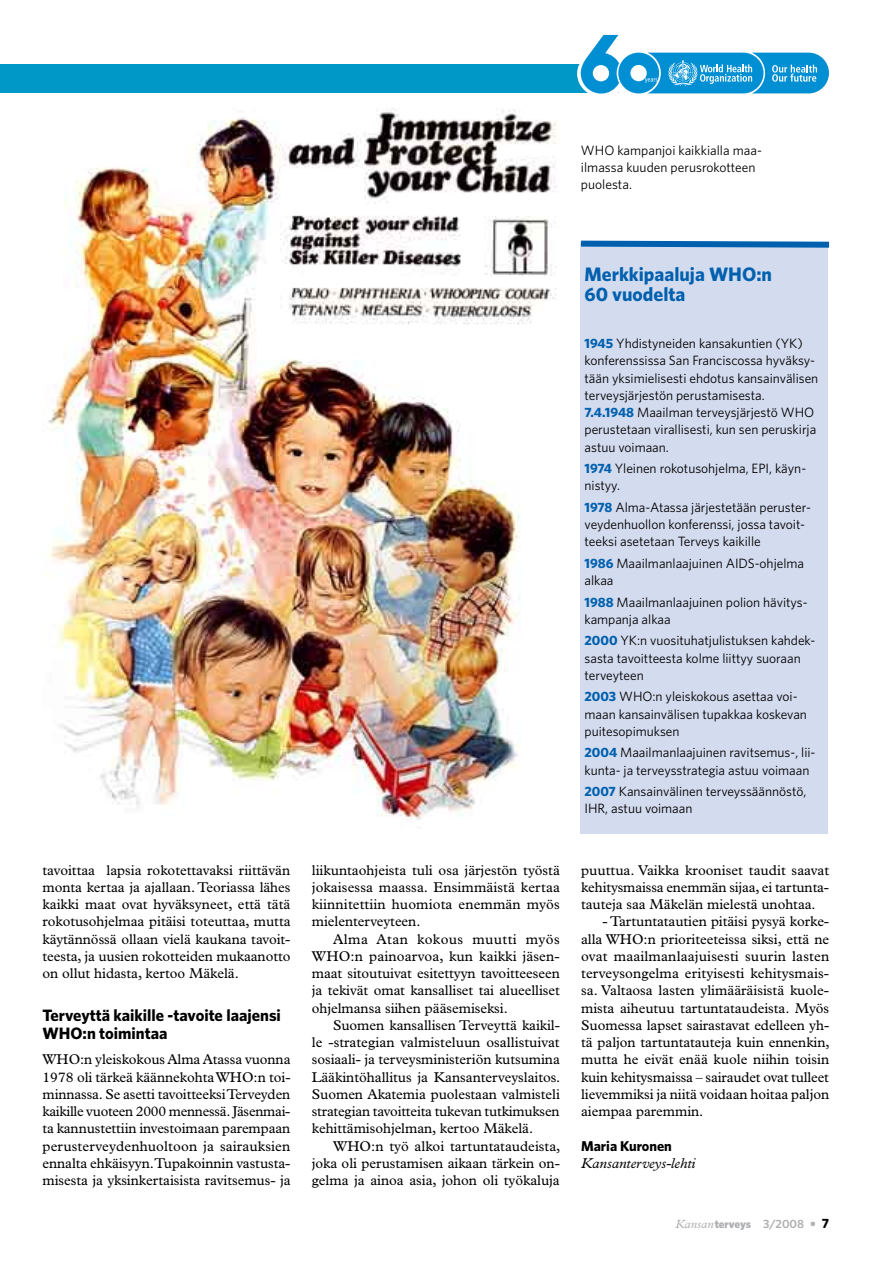
<style>
.page{position:relative;width:893px;height:1263px;background:#fff}
.page>*{position:absolute;margin:0;border:0;box-sizing:border-box;transform-origin:0 0}
.t1{font:700 19.5px/19.5px "Whitney";color:#0060ae}
.t2{font:700 16.5px/17.2px "Whitney";color:#000}
.t3{font:14.25px/17.2px "Plantin";letter-spacing:-.005em;color:#000;text-align:justify}
.t4{font:italic 14.25px "Plantin";letter-spacing:-.005em;color:#000}
.t5{font:700 14.25px "Whitney";letter-spacing:-.005em;color:#000}
.t6{font:13.5px/17.2px "Whitney";letter-spacing:-.005em;color:#000}
.t7{font:900 11.25px "Whitney";letter-spacing:-.01em;color:#aeafb2}
.s1{font-weight:700;color:#0060ae}
.s2{font-family:"Plantin";font-weight:400;font-style:italic;font-size:12px}
.s3{font-weight:600;font-size:12px}
.s4{font-weight:700;font-size:12px}
.s5{font-weight:700;font-size:13.5px;color:#000}
</style>
<div class="page">
<div style="left:0;top:64px;width:618px;height:29px;background:#0099c7"></div>
<div style="left:577px;top:50px;width:52px;height:47px;background:#fff;border-radius:50%"></div>
<svg style="left:581px;top:35px;width:248px;height:59px"></svg>
<div style="left:580px;top:242px;width:248px;height:592px;background:#d3dbef"></div>
<img style="left:42px;top:108px;width:515px;height:712px">
<svg style="left:581px;top:240px;width:249px;height:8px;background:#3b84c0"></svg>
<p class="t6" style="left:581px;top:141px;width:182px">WHO kampanjoi kaikkialla maa&shy;ilmassa kuuden perusrokotteen puolesta.</p>
<p class="t3" style="left:42px;top:861px;width:250px">tavoittaa lapsia rokotettavaksi riittävän monta kertaa ja ajallaan. Teoriassa lähes kaikki maat ovat hyväksyneet, että tätä rokotusohjelmaa pitäisi toteuttaa, mutta käytännössä ollaan vielä kaukana tavoit&shy;teesta, ja uusien rokotteiden mukaanotto on ollut hidasta, kertoo Mäkelä.</p>
<p class="t2" style="left:42px;top:1006px;width:240px">Terveyttä kaikille -tavoite laajensi<br>WHO:n toimintaa</p>
<p class="t3" style="left:42px;top:1051px;width:250px">WHO:n yleiskokous Alma Atassa vuonna 1978 oli tärkeä käännekohta WHO:n toi&shy;minnassa. Se asetti tavoitteeksi Terveyden kaikille vuoteen 2000 mennessä. Jäsenmai&shy;ta kannustettiin investoimaan parempaan perusterveydenhuoltoon ja sairauksien ennalta ehkäisyyn. Tupakoinnin vastusta&shy;misesta ja yksinkertaisista ravitsemus- ja</p>
<p class="t3" style="left:312px;top:861px;width:250px">liikuntaohjeista tuli osa järjestön työstä jokaisessa maassa. Ensimmäistä kertaa kiinnitettiin huomiota enemmän myös mielenterveyteen.</p>
<p class="t3" style="left:312px;top:930px;width:250px;text-indent:21px">Alma Atan kokous muutti myös WHO:n painoarvoa, kun kaikki jäsen&shy;maat sitoutuivat esitettyyn tavoitteeseen ja tekivät omat kansalliset tai alueelliset ohjelmansa siihen pääsemiseksi.</p>
<p class="t3" style="left:312px;top:1016px;width:250px;text-indent:21px">Suomen kansallisen Terveyttä kaikil&shy;le -strategian valmisteluun osallistuivat sosiaali- ja terveysministeriön kutsumina Lääkintöhallitus ja Kansanterveyslaitos.<br>Suomen Akatemia puolestaan valmisteli strategian tavoitteita tukevan tutkimuksen kehittämisohjelman, kertoo Mäkelä.</p>
<p class="t3" style="left:312px;top:1137px;width:250px;text-indent:21px">WHO:n työ alkoi tartuntataudeista, joka oli perustamisen aikaan tärkein on&shy;gelma ja ainoa asia, johon oli työkaluja</p>
<h1 class="t1" style="left:585px;top:264px;width:189px">Merkkipaaluja WHO:n<br>60 vuodelta</h1>
<p class="t6" style="left:585px;top:334px;width:235px"><span class="s1">1945</span> Yhdistyneiden kansakuntien (YK) konferenssissa San Franciscossa hyväksy&shy;tään yksimielisesti ehdotus kansainvälisen terveysjärjestön perustamisesta.<br><span class="s1">7.4.1948</span> Maailman terveysjärjestö WHO perustetaan virallisesti, kun sen peruskirja astuu voimaan.</p>
<p class="t6" style="left:585px;top:459px;width:223px"><span class="s1">1974</span> Yleinen rokotusohjelma, EPI, käyn&shy;nistyy.</p>
<p class="t6" style="left:585px;top:498px;width:228px"><span class="s1">1978</span> Alma-Atassa järjestetään peruster&shy;veydenhuollon konferenssi, jossa tavoit&shy;teeksi asetetaan Terveys kaikille</p>
<p class="t6" style="left:585px;top:554px;width:221px"><span class="s1">1986</span> Maailmanlaajuinen AIDS-ohjelma alkaa</p>
<p class="t6" style="left:585px;top:593px;width:225px"><span class="s1">1988</span> Maailmanlaajuinen polion hävitys&shy;kampanja alkaa</p>
<p class="t6" style="left:585px;top:632px;width:232px"><span class="s1">2000</span> YK:n vuosituhatjulistuksen kahdek&shy;sasta tavoitteesta kolme liittyy suoraan terveyteen</p>
<p class="t6" style="left:585px;top:688px;width:224px"><span class="s1">2003</span> WHO:n yleiskokous asettaa voi&shy;maan kansainvälisen tupakkaa koskevan puitesopimuksen</p>
<p class="t6" style="left:585px;top:744px;width:232px"><span class="s1">2004</span> Maailmanlaajuinen ravitsemus-, lii&shy;kunta- ja terveysstrategia astuu voimaan</p>
<p class="t6" style="left:585px;top:782px;width:223px"><span class="s1">2007</span> Kansainvälinen terveyssäännöstö,<br>IHR, astuu voimaan</p>
<p class="t3" style="left:581px;top:861px;width:249px">puuttua. Vaikka krooniset taudit saavat kehitysmaissa enemmän sijaa, ei tartunta&shy;tauteja saa Mäkelän mielestä unohtaa.</p>
<p class="t3" style="left:581px;top:913px;width:250px;text-indent:21px">- Tartuntatautien pitäisi pysyä korke&shy;alla WHO:n prioriteeteissa siksi, että ne ovat maailmanlaajuisesti suurin lasten terveysongelma erityisesti kehitysmais&shy;sa. Valtaosa lasten ylimääräisistä kuole&shy;mista aiheutuu tartuntataudeista. Myös Suomessa lapset sairastavat edelleen yh&shy;tä paljon tartuntatauteja kuin ennenkin, mutta he eivät enää kuole niihin toisin kuin kehitysmaissa – sairaudet ovat tulleet lievemmiksi ja niitä voidaan hoitaa paljon aiempaa paremmin.</p>
<p class="t5" style="left:581px;top:1137px;width:92px">Maria Kuronen</p>
<p class="t4" style="left:581px;top:1155px;width:116px">Kansanterveys-lehti</p>
<p class="t7" style="left:675px;top:1217px;width:155px"><span class="s2">Kansan</span>terveys <span class="s3">3/2008</span> <span class="s4">•</span> <span class="s5">7</span></p>
</div>
